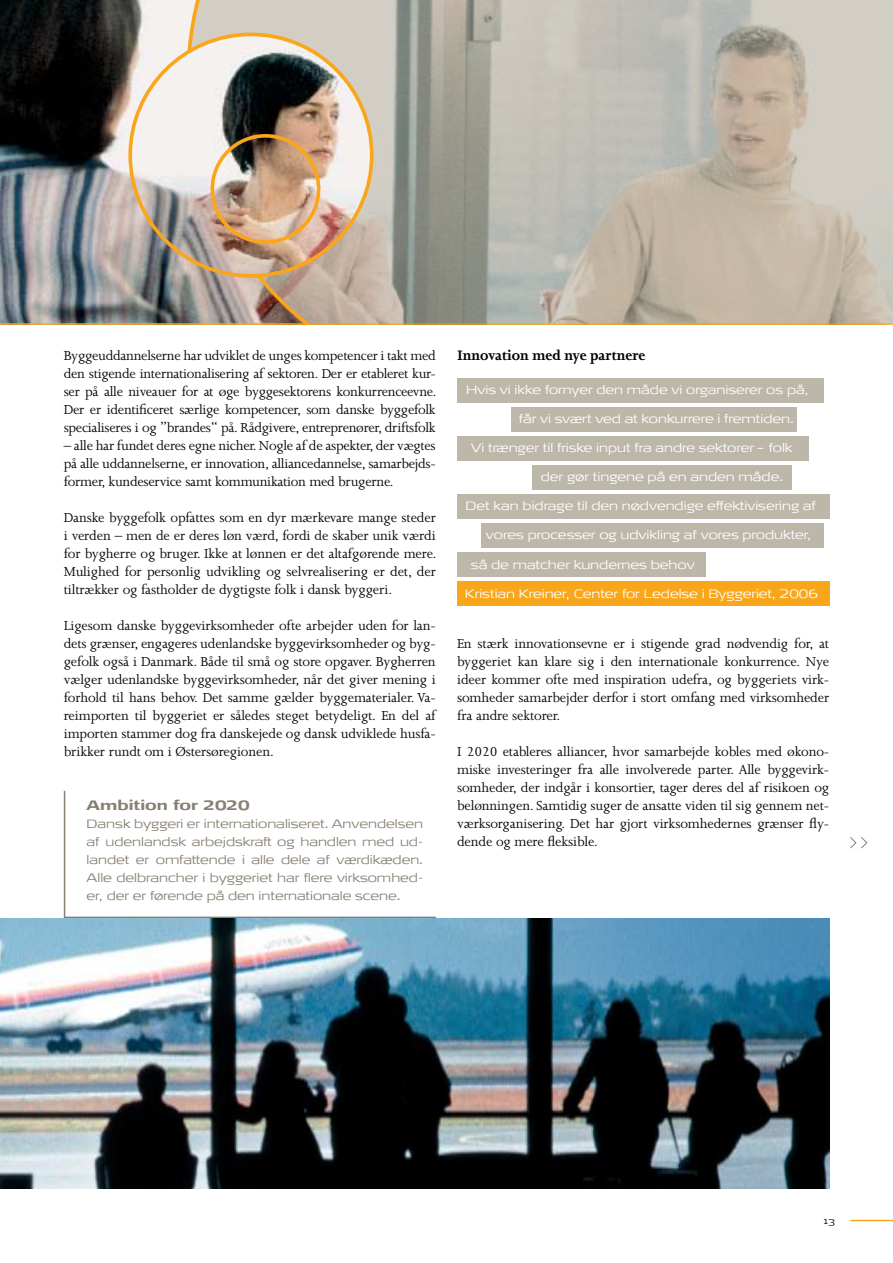
<style>
.page{position:relative;width:893px;height:1263px;background:#fff}
.page>*{position:absolute;margin:0;border:0;box-sizing:border-box;transform-origin:0 0}
.t1{font:700 15.75px "Joanna";color:#000}
.t2{font:15px/18px "Joanna";letter-spacing:-.01em;color:#000;text-align:justify}
.t3{font:700 13.5px "Signa Ext Column";color:#887f72}
.t4{font:300 12px "Signa Ext Column";color:#fff}
.t5{font:300 12px/18px "Signa Ext Column";color:#887f72;text-align:justify}
.t6{font:300 9px "Signa Ext";color:#000}
</style>
<div class="page">
<hr style="left:850px;top:1220px;width:43px;height:1px;background:#faa61a">
<img style="left:0;top:0;width:128px;height:323px">
<div style="left:482px;top:523px;width:342px;height:25px;background:#bcb7a9"></div>
<div style="left:457px;top:552px;width:248px;height:25px;background:#bcb7a9"></div>
<div style="left:457px;top:378px;width:367px;height:25px;background:#bcb7a9"></div>
<div style="left:511px;top:407px;width:285px;height:25px;background:#bcb7a9"></div>
<div style="left:457px;top:436px;width:351px;height:24px;background:#bcb7a9"></div>
<div style="left:532px;top:465px;width:260px;height:24px;background:#bcb7a9"></div>
<div style="left:457px;top:494px;width:372px;height:24px;background:#bcb7a9"></div>
<div style="left:457px;top:581px;width:372px;height:24px;background:#faa61a"></div>
<svg style="left:850px;top:837px;width:18px;height:12px"></svg>
<svg style="left:718px;top:0;width:175px;height:323px"></svg>
<svg style="left:128px;top:0;width:590px;height:323px"></svg>
<svg style="left:63px;top:790px;width:373px;height:128px"></svg>
<hr style="left:0;top:323px;width:893px;height:2px;background:#faa61a">
<img style="left:0;top:918px;width:829px;height:270px">
<p class="t2" style="left:64px;top:347px;width:374px">Byggeuddannelserne har udviklet de unges kompetencer i takt med den stigende internationalisering af sektoren. Der er etableret kur&shy;ser på alle niveauer for at øge byggesektorens konkurrenceevne.<br>Der er identificeret særlige kompetencer, som danske byggefolk specialiseres i og ”brandes“ på. Rådgivere, entreprenører, driftsfolk</p>
<p class="t2" style="left:64px;top:437px;width:374px">– alle har fundet deres egne nicher. Nogle af de aspekter, der vægtes på alle uddannelserne, er innovation, alliancedannelse, samarbejds&shy;former, kundeservice samt kommunikation med brugerne.</p>
<p class="t2" style="left:64px;top:509px;width:374px">Danske byggefolk opfattes som en dyr mærkevare mange steder i verden – men de er deres løn værd, fordi de skaber unik værdi for bygherre og bruger. Ikke at lønnen er det altafgørende mere.<br>Mulighed for personlig udvikling og selvrealisering er det, der tiltrækker og fastholder de dygtigste folk i dansk byggeri.</p>
<p class="t2" style="left:64px;top:617px;width:374px">Ligesom danske byggevirksomheder ofte arbejder uden for lan&shy;dets grænser, engageres udenlandske byggevirksomheder og byg&shy;gefolk også i Danmark. Både til små og store opgaver. Bygherren vælger udenlandske byggevirksomheder, når det giver mening i forhold til hans behov. Det samme gælder byggematerialer. Va&shy;reimporten til byggeriet er således steget betydeligt. En del af importen stammer dog fra danskejede og dansk udviklede husfa&shy;brikker rundt om i Østersøregionen.</p>
<p class="t3" style="left:87px;top:797px;width:165px">Ambition for 2020</p>
<p class="t5" style="left:87px;top:815px;width:338px">Dansk byggeri er internationaliseret. Anvendelsen af udenlandsk arbejdskraft og handlen med ud&shy;landet er omfattende i alle dele af værdikæden.<br>Alle delbrancher i byggeriet har flere virksomhed&shy;er, der er førende på den internationale scene.</p>
<p class="t1" style="left:457px;top:347px;width:190px">Innovation med nye partnere</p>
<p class="t4" style="left:466px;top:383px;width:344px">Hvis vi ikke fornyer den måde vi organiserer os på,</p>
<p class="t4" style="left:519px;top:412px;width:277px">får vi svært ved at konkurrere i fremtiden.</p>
<p class="t4" style="left:471px;top:440px;width:323px">Vi trænger til friske input fra andre sektorer – folk</p>
<p class="t4" style="left:541px;top:469px;width:244px">der gør tingene på en anden måde.</p>
<p class="t4" style="left:466px;top:499px;width:352px">Det kan bidrage til den nødvendige effektivisering af</p>
<p class="t4" style="left:486px;top:528px;width:327px">vores processer og udvikling af vores produkter,</p>
<p class="t4" style="left:471px;top:558px;width:225px">så de matcher kundernes behov</p>
<p class="t4" style="left:465px;top:586px;width:354px">Kristian Kreiner, Center for Ledelse i Byggeriet, 2006</p>
<p class="t2" style="left:457px;top:635px;width:374px">En stærk innovationsevne er i stigende grad nødvendig for, at byggeriet kan klare sig i den internationale konkurrence. Nye ideer kommer ofte med inspiration udefra, og byggeriets virk&shy;somheder samarbejder derfor i stort omfang med virksomheder fra andre sektorer.</p>
<p class="t2" style="left:457px;top:743px;width:374px">I 2020 etableres alliancer, hvor samarbejde kobles med økono&shy;miske investeringer fra alle involverede parter. Alle byggevirk&shy;somheder, der indgår i konsortier, tager deres del af risikoen og belønningen. Samtidig suger de ansatte viden til sig gennem net&shy;værksorganisering. Det har gjort virksomhedernes grænser fly&shy;dende og mere fleksible.</p>
<p class="t6" style="left:824px;top:1216px;width:12px">13</p>
</div>
